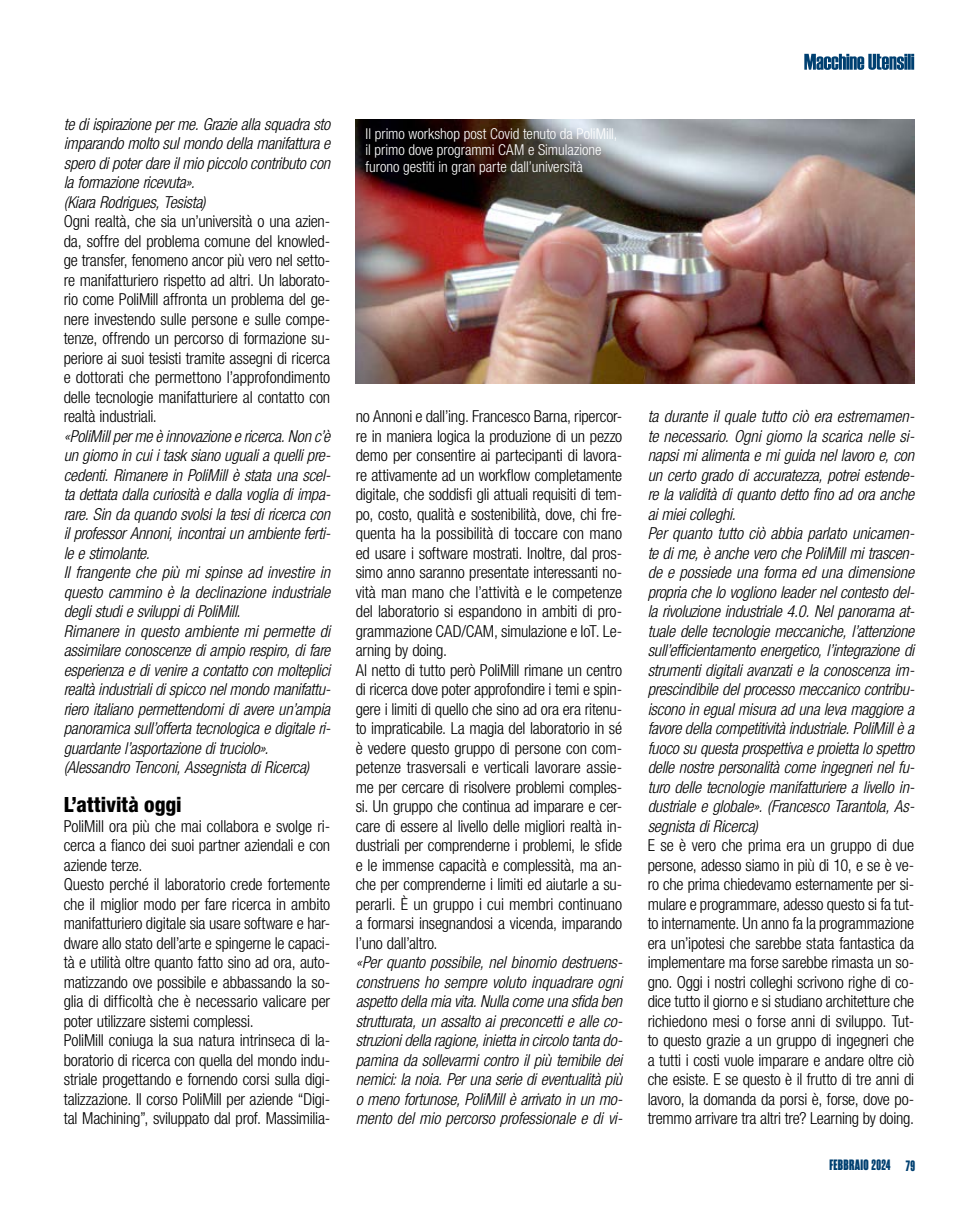
<style>
.page{position:relative;width:978px;height:1212px;background:#fff}
.page>*{position:absolute;margin:0;border:0;box-sizing:border-box;transform-origin:0 0}
.MU21_Titolettotesto_OK{font:800 condensed 21px "Helvetica Neue LT Std";color:#000}
.MU21_Testo{font:300 condensed 16.5px/19.5px "Helvetica Neue LT Std";letter-spacing:-.015em;color:#000;text-align:justify}
.MU21_Testo-2{font:italic 300 condensed 16.5px/19.5px "Helvetica Neue LT Std";letter-spacing:-.015em;color:#000;text-align:justify}
.MU21_Dida{font:300 condensed 15px/16.5px "Helvetica Neue LT Std";color:#fff}
.t1{font:800 15px "Rama Gothic M";letter-spacing:.02em;color:#004071}
</style>
<div class="page">
<svg style="left:804px;top:54px;width:110px;height:16px;background:#517c9d"></svg>
<img style="left:356px;top:120px;width:558px;height:263px">
<p class="MU21_Testo-2" style="left:64px;top:115px;width:268px">te di ispirazione per me. Grazie alla squadra sto imparando molto sul mondo della manifattura e spero di poter dare il mio piccolo contributo con la formazione ricevuta».</p>
<p class="MU21_Testo-2" style="left:64px;top:193px;width:143px">(Kiara Rodrigues, Tesista)</p>
<p class="MU21_Testo" style="left:64px;top:212px;width:268px">Ogni realtà, che sia un’università o una azien&shy;da, soffre del problema comune del knowled&shy;ge transfer, fenomeno ancor più vero nel setto&shy;re manifatturiero rispetto ad altri. Un laborato&shy;rio come PoliMill affronta un problema del ge&shy;nere investendo sulle persone e sulle compe&shy;tenze, offrendo un percorso di formazione su&shy;periore ai suoi tesisti tramite assegni di ricerca e dottorati che permettono l’approfondimento delle tecnologie manifatturiere al contatto con realtà industriali.</p>
<p class="MU21_Testo-2" style="left:64px;top:427px;width:268px">«PoliMill per me è innovazione e ricerca. Non c’è un giorno in cui i task siano uguali a quelli pre&shy;cedenti. Rimanere in PoliMill è stata una scel&shy;ta dettata dalla curiosità e dalla voglia di impa&shy;rare. Sin da quando svolsi la tesi di ricerca con il professor Annoni, incontrai un ambiente ferti&shy;le e stimolante.</p>
<p class="MU21_Testo-2" style="left:64px;top:563px;width:268px">Il frangente che più mi spinse ad investire in questo cammino è la declinazione industriale degli studi e sviluppi di PoliMill.</p>
<p class="MU21_Testo-2" style="left:64px;top:622px;width:268px">Rimanere in questo ambiente mi permette di assimilare conoscenze di ampio respiro, di fare esperienza e di venire a contatto con molteplici realtà industriali di spicco nel mondo manifattu&shy;riero italiano permettendomi di avere un’ampia panoramica sull’offerta tecnologica e digitale ri&shy;guardante l’asportazione di truciolo».</p>
<p class="MU21_Testo-2" style="left:64px;top:758px;width:247px">(Alessandro Tenconi, Assegnista di Ricerca)</p>
<p class="MU21_Titolettotesto_OK" style="left:64px;top:792px;width:119px">L’attività oggi</p>
<p class="MU21_Testo" style="left:64px;top:816px;width:268px">PoliMill ora più che mai collabora e svolge ri&shy;cerca a fianco dei suoi partner aziendali e con aziende terze.</p>
<p class="MU21_Testo" style="left:64px;top:875px;width:268px">Questo perché il laboratorio crede fortemente che il miglior modo per fare ricerca in ambito manifatturiero digitale sia usare software e har&shy;dware allo stato dell’arte e spingerne le capaci&shy;tà e utilità oltre quanto fatto sino ad ora, auto&shy;matizzando ove possibile e abbassando la so&shy;glia di difficoltà che è necessario valicare per poter utilizzare sistemi complessi.</p>
<p class="MU21_Testo" style="left:64px;top:1031px;width:268px">PoliMill coniuga la sua natura intrinseca di la&shy;boratorio di ricerca con quella del mondo indu&shy;striale progettando e fornendo corsi sulla digi&shy;talizzazione. Il corso PoliMill per aziende “Digi&shy;tal Machining”, sviluppato dal prof. Massimilia-</p>
<p class="MU21_Dida" style="left:366px;top:125px;width:253px">Il primo workshop post Covid tenuto da PoliMill, il primo dove programmi CAM e Simulazione furono gestiti in gran parte dall’università</p>
<p class="MU21_Testo" style="left:356px;top:407px;width:268px">no Annoni e dall’ing. Francesco Barna, ripercor&shy;re in maniera logica la produzione di un pezzo demo per consentire ai partecipanti di lavora&shy;re attivamente ad un workflow completamente digitale, che soddisfi gli attuali requisiti di tem&shy;po, costo, qualità e sostenibilità, dove, chi fre&shy;quenta ha la possibilità di toccare con mano ed usare i software mostrati. Inoltre, dal pros&shy;simo anno saranno presentate interessanti no&shy;vità man mano che l’attività e le competenze del laboratorio si espandono in ambiti di pro&shy;grammazione CAD/CAM, simulazione e IoT. Le&shy;arning by doing.</p>
<p class="MU21_Testo" style="left:356px;top:660px;width:268px">Al netto di tutto però PoliMill rimane un centro di ricerca dove poter approfondire i temi e spin&shy;gere i limiti di quello che sino ad ora era ritenu&shy;to impraticabile. La magia del laboratorio in sé è vedere questo gruppo di persone con com&shy;petenze trasversali e verticali lavorare assie&shy;me per cercare di risolvere problemi comples&shy;si. Un gruppo che continua ad imparare e cer&shy;care di essere al livello delle migliori realtà in&shy;dustriali per comprenderne i problemi, le sfide e le immense capacità e complessità, ma an&shy;che per comprenderne i limiti ed aiutarle a su&shy;perarli. È un gruppo i cui membri continuano a formarsi insegnandosi a vicenda, imparando l’uno dall’altro.</p>
<p class="MU21_Testo-2" style="left:356px;top:953px;width:268px">«Per quanto possibile, nel binomio destruens&shy;construens ho sempre voluto inquadrare ogni aspetto della mia vita. Nulla come una sfida ben strutturata, un assalto ai preconcetti e alle co&shy;struzioni della ragione, inietta in circolo tanta do&shy;pamina da sollevarmi contro il più temibile dei nemici: la noia. Per una serie di eventualità più o meno fortunose, PoliMill è arrivato in un mo&shy;mento del mio percorso professionale e di vi-</p>
<p class="MU21_Testo-2" style="left:648px;top:407px;width:268px">ta durante il quale tutto ciò era estremamen&shy;te necessario. Ogni giorno la scarica nelle si&shy;napsi mi alimenta e mi guida nel lavoro e, con un certo grado di accuratezza, potrei estende&shy;re la validità di quanto detto fino ad ora anche ai miei colleghi.</p>
<p class="MU21_Testo-2" style="left:648px;top:524px;width:268px">Per quanto tutto ciò abbia parlato unicamen&shy;te di me, è anche vero che PoliMill mi trascen&shy;de e possiede una forma ed una dimensione propria che lo vogliono leader nel contesto del&shy;la rivoluzione industriale 4.0. Nel panorama at&shy;tuale delle tecnologie meccaniche, l’attenzione sull’efficientamento energetico, l’integrazione di strumenti digitali avanzati e la conoscenza im&shy;prescindibile del processo meccanico contribu&shy;iscono in egual misura ad una leva maggiore a favore della competitività industriale. PoliMill è a fuoco su questa prospettiva e proietta lo spettro delle nostre personalità come ingegneri nel fu&shy;turo delle tecnologie manifatturiere a livello in&shy;dustriale e globale». (Francesco Tarantola, As&shy;segnista di Ricerca)</p>
<p class="MU21_Testo" style="left:648px;top:836px;width:268px">E se è vero che prima era un gruppo di due persone, adesso siamo in più di 10, e se è ve&shy;ro che prima chiedevamo esternamente per si&shy;mulare e programmare, adesso questo si fa tut&shy;to internamente. Un anno fa la programmazione era un’ipotesi che sarebbe stata fantastica da implementare ma forse sarebbe rimasta un so&shy;gno. Oggi i nostri colleghi scrivono righe di co&shy;dice tutto il giorno e si studiano architetture che richiedono mesi o forse anni di sviluppo. Tut&shy;to questo grazie a un gruppo di ingegneri che a tutti i costi vuole imparare e andare oltre ciò che esiste. E se questo è il frutto di tre anni di lavoro, la domanda da porsi è, forse, dove po&shy;tremmo arrivare tra altri tre? Learning by doing.</p>
<p class="t1" style="left:829px;top:1157px;width:87px">FEBBRAIO 2024 79</p>
</div>
